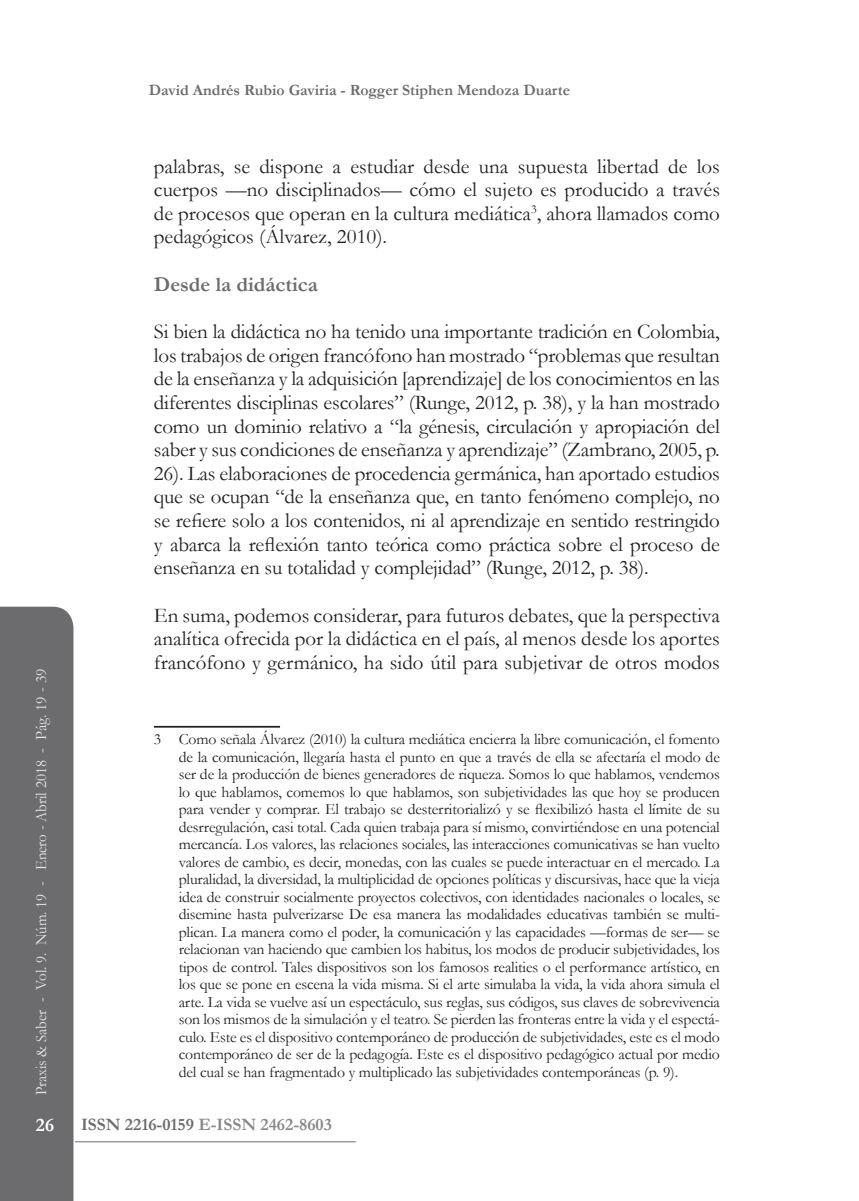
<style>
.page{position:relative;width:859px;height:1201px;background:#fff}
.page>*{position:absolute;margin:0;border:0;box-sizing:border-box;transform-origin:0 0}
.t1{font:21px/23.6px "Garamond";color:#231f20;text-align:justify}
.t2{font:700 21px "Garamond";color:#6c6c6e}
.t3{font:700 19.25px "Garamond";color:#fff}
.t4{font:700 17.5px "Garamond";color:#888}
.t5{font:15.75px/17.5px "Garamond";letter-spacing:-.01em;color:#231f20;text-align:justify}
.t6{font:15.75px "Garamond";color:#e6e7e9;scale:.95 1}
.t7{font:700 15.75px "Garamond";color:#6c6c6e}
.s1{color:#6c6d70}
</style>
<div class="page">
<div style="left:0;top:606px;width:73px;height:594px;background:#6c6c6e"></div>
<hr style="left:75px;top:1141px;width:280px;height:1px;background:#6c6c6e">
<hr style="left:154px;top:726px;width:126px;height:1px;background:#231f20">
<p class="t6" style="left:30px;top:1095px;width:451px;rotate:-90deg">Praxis &amp; Saber - Vol. 9. Núm. 19 - Enero - Abril 2018 - Pág. 19 - 39</p>
<p class="t7" style="left:149px;top:80px;width:422px">David Andrés Rubio Gaviria - Rogger Stiphen Mendoza Duarte</p>
<h1 class="t1" style="left:154px;top:154px;width:567px">palabras, se dispone a estudiar desde una supuesta libertad de los cuerpos —no disciplinados— cómo el sujeto es producido a través de procesos que operan en la cultura mediática<sup>3</sup>, ahora llamados como pedagógicos (Álvarez, 2010).</h1>
<h1 class="t2" style="left:154px;top:270px;width:165px">Desde la didáctica</h1>
<p class="t1" style="left:154px;top:319px;width:567px">Si bien la didáctica no ha tenido una importante tradición en Colombia, los trabajos de origen francófono han mostrado “problemas que resultan de la enseñanza y la adquisición [aprendizaje] de los conocimientos en las diferentes disciplinas escolares” (Runge, 2012, p. 38), y la han mostrado como un dominio relativo a “la génesis, circulación y apropiación del saber y sus condiciones de enseñanza y aprendizaje” (Zambrano, 2005, p.<br>26). Las elaboraciones de procedencia germánica, han aportado estudios que se ocupan “de la enseñanza que, en tanto fenómeno complejo, no se refiere solo a los contenidos, ni al aprendizaje en sentido restringido y abarca la reflexión tanto teórica como práctica sobre el proceso de enseñanza en su totalidad y complejidad” (Runge, 2012, p. 38).</p>
<h1 class="t1" style="left:154px;top:602px;width:567px">En suma, podemos considerar, para futuros debates, que la perspectiva analítica ofrecida por la didáctica en el país, al menos desde los aportes francófono y germánico, ha sido útil para subjetivar de otros modos</h1>
<p class="t5" style="left:179px;top:730px;width:542px;text-indent:-25px">3 Como señala Álvarez (2010) la cultura mediática encierra la libre comunicación, el fomento de la comunicación, llegaría hasta el punto en que a través de ella se afectaría el modo de ser de la producción de bienes generadores de riqueza. Somos lo que hablamos, vendemos lo que hablamos, comemos lo que hablamos, son subjetividades las que hoy se producen para vender y comprar. El trabajo se desterritorializó y se flexibilizó hasta el límite de su desrregulación, casi total. Cada quien trabaja para sí mismo, convirtiéndose en una potencial mercancía. Los valores, las relaciones sociales, las interacciones comunicativas se han vuelto valores de cambio, es decir, monedas, con las cuales se puede interactuar en el mercado. La pluralidad, la diversidad, la multiplicidad de opciones políticas y discursivas, hace que la vieja idea de construir socialmente proyectos colectivos, con identidades nacionales o locales, se disemine hasta pulverizarse De esa manera las modalidades educativas también se multi&shy;plican. La manera como el poder, la comunicación y las capacidades —formas de ser— se relacionan van haciendo que cambien los habitus, los modos de producir subjetividades, los tipos de control. Tales dispositivos son los famosos realities o el performance artístico, en los que se pone en escena la vida misma. Si el arte simulaba la vida, la vida ahora simula el arte. La vida se vuelve así un espectáculo, sus reglas, sus códigos, sus claves de sobrevivencia son los mismos de la simulación y el teatro. Se pierden las fronteras entre la vida y el espectá&shy;culo. Este es el dispositivo contemporáneo de producción de subjetividades, este es el modo contemporáneo de ser de la pedagogía. Este es el dispositivo pedagógico actual por medio del cual se han fragmentado y multiplicado las subjetividades contemporáneas (p. 9).</p>
<p class="t3" style="left:36px;top:1112px;width:20px">26</p>
<p class="t4" style="left:81px;top:1112px;width:252px"><span class="s1">ISSN 2216-0159</span> E-ISSN 2462-8603</p>
</div>
